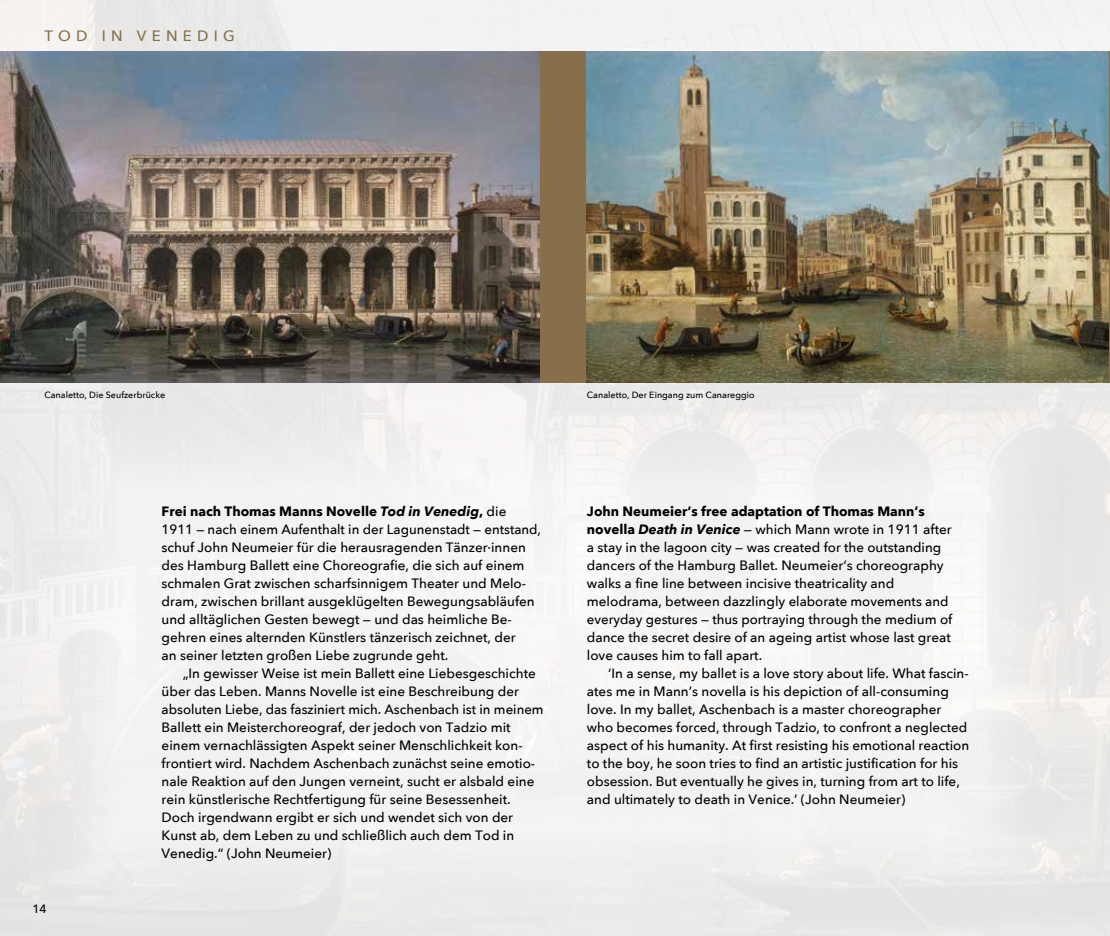
<style>
.page{position:relative;width:1110px;height:936px;background:#fff}
.page>*{position:absolute;margin:0;border:0;box-sizing:border-box;transform-origin:0 0}
.t1{font:500 15px "Avenir Next";letter-spacing:.35em;color:#866f4a}
.t2{font:500 13.5px/18px "Avenir Next";color:#000}
.t3{font:500 12px "Avenir Next";color:#000}
.t4{font:500 9px "Avenir Next";color:#000}
.s1{font-weight:700}
.s2{font-weight:700;font-style:italic}
</style>
<div class="page">
<div style="left:15px;top:383px;width:1072px;height:552px;background:#f2f2f1"></div>
<div style="left:0;top:51px;width:1110px;height:332px;background:#866f4a"></div>
<img style="left:0;top:51px;width:539px;height:332px">
<img style="left:587px;top:51px;width:522px;height:332px">
<p class="t1" style="left:44px;top:23px;width:192px">TOD IN VENEDIG</p>
<p class="t4" style="left:44px;top:387px;width:122px">Canaletto, Die Seufzerbrücke</p>
<p class="t4" style="left:587px;top:387px;width:169px">Canaletto, Der Eingang zum Canareggio</p>
<p class="t3" style="left:32px;top:898px;width:16px">14</p>
<p class="t2" style="left:162px;top:501px;width:381px"><span class="s1">Frei nach Thomas Manns Novelle</span> <span class="s2">Tod in Venedig</span><span class="s1">,</span> die 1911 — nach einem Aufenthalt in der Lagunenstadt — entstand, schuf John Neumeier für die herausragenden Tänzer·innen des Hamburg Ballett eine Choreografie, die sich auf einem schmalen Grat zwischen scharfsinnigem Theater und Melo&shy;dram, zwischen brillant ausgeklügelten Bewegungsabläufen und alltäglichen Gesten bewegt — und das heimliche Be&shy;gehren eines alternden Künstlers tänzerisch zeichnet, der<br>an seiner letzten großen Liebe zugrunde geht.</p>
<p class="t2" style="left:162px;top:663px;width:384px;text-indent:21px">„In gewisser Weise ist mein Ballett eine Liebesgeschichte über das Leben. Manns Novelle ist eine Beschreibung der absoluten Liebe, das fasziniert mich. Aschenbach ist in meinem Ballett ein Meisterchoreograf, der jedoch von Tadzio mit einem vernachlässigten Aspekt seiner Menschlichkeit kon&shy;frontiert wird. Nachdem Aschenbach zunächst seine emotio&shy;nale Reaktion auf den Jungen verneint, sucht er alsbald eine rein künstlerische Rechtfertigung für seine Besessenheit.<br>Doch irgendwann ergibt er sich und wendet sich von der Kunst ab, dem Leben zu und schließlich auch dem Tod in Venedig.“ (John Neumeier)</p>
<p class="t2" style="left:587px;top:501px;width:367px"><span class="s1">John Neumeier’s free adaptation of Thomas Mann’s novella</span> <span class="s2">Death in Venice</span> — which Mann wrote in 1911 after a stay in the lagoon city — was created for the outstanding dancers of the Hamburg Ballet. Neumeier‘s choreography walks a fine line between incisive theatricality and melodrama, between dazzlingly elaborate movements and everyday gestures — thus portraying through the medium of dance the secret desire of an ageing artist whose last great love causes him to fall apart.</p>
<p class="t2" style="left:587px;top:663px;width:384px;text-indent:21px">‘In a sense, my ballet is a love story about life. What fascin&shy;ates me in Mann’s novella is his depiction of all-consuming love. In my ballet, Aschenbach is a master choreographer who becomes forced, through Tadzio, to confront a neglected aspect of his humanity. At first resisting his emotional reaction to the boy, he soon tries to find an artistic justification for his obsession. But eventually he gives in, turning from art to life, and ultimately to death in Venice.’ (John Neumeier)</p>
</div>
